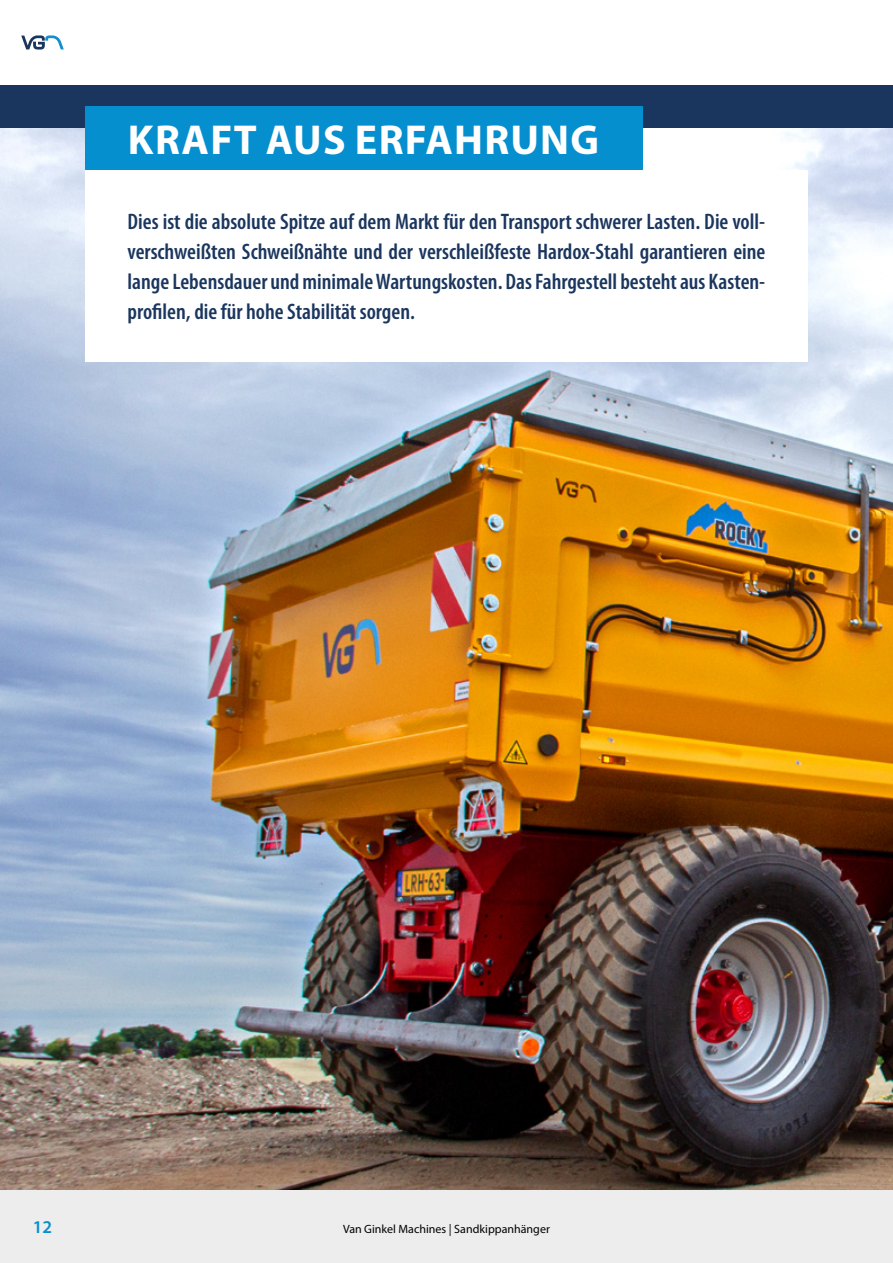
<style>
.page{position:relative;width:893px;height:1263px;background:#fff}
.page>*{position:absolute;margin:0;border:0;box-sizing:border-box;transform-origin:0 0}
.t1{font:700 42px "Myriad Pro";letter-spacing:.03em;color:#fff}
.t2{font:600 condensed 22.5px/30px "Myriad Pro";color:#1b365e;text-align:justify}
.t3{font:600 18px "Myriad Pro";color:#068fcf}
.t4{font:12px "Myriad Pro";color:#000}
</style>
<div class="page">
<img style="left:0;top:128px;width:893px;height:1063px">
<div style="left:0;top:85px;width:893px;height:43px;background:#1b365e"></div>
<div style="left:0;top:1191px;width:893px;height:72px;background:#ededed"></div>
<div style="left:85px;top:170px;width:723px;height:191px;background:#fff"></div>
<div style="left:85px;top:106px;width:557px;height:64px;background:#068fcf"></div>
<svg style="left:21px;top:35px;width:43px;height:15px"></svg>
<h1 class="t1" style="left:128px;top:112px;width:473px">KRAFT AUS ERFAHRUNG</h1>
<p class="t2" style="left:128px;top:206px;width:639px">Dies ist die absolute Spitze auf dem Markt für den Transport schwerer Lasten. Die voll&shy;verschweißten Schweißnähte und der verschleißfeste Hardox-Stahl garantieren eine lange Lebensdauer und minimale Wartungskosten. Das Fahrgestell besteht aus Kasten&shy;profilen, die für hohe Stabilität sorgen.</p>
<p class="t3" style="left:33px;top:1216px;width:21px">12</p>
<p class="t4" style="left:343px;top:1222px;width:208px">Van Ginkel Machines | Sandkippanhänger</p>
</div>
